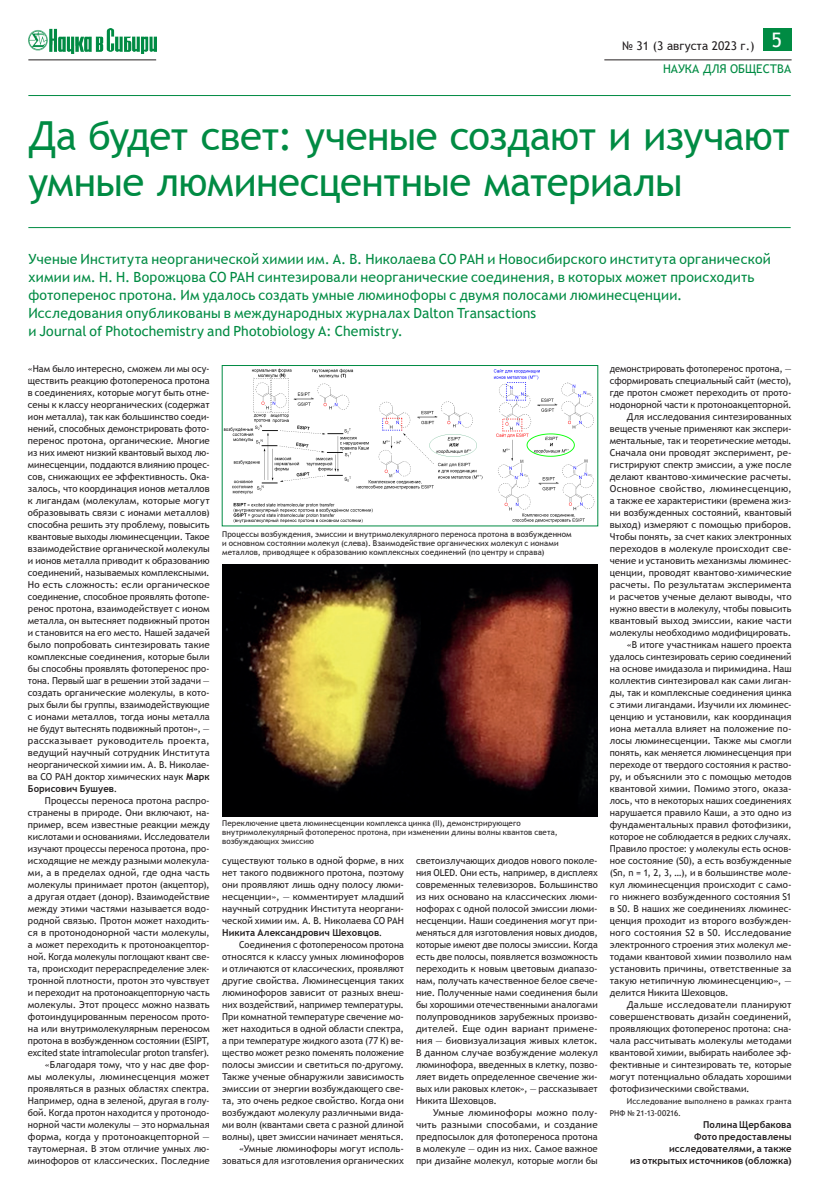
<style>
.page{position:relative;width:820px;height:1191px;background:#fff}
.page>*{position:absolute;margin:0;border:0;box-sizing:border-box;transform-origin:0 0}
.Заг_1{font:40px/46px "Trebuchet MS";letter-spacing:-.015em;color:#008b43}
.Лид_1{font:14px/18px "Trebuchet MS";letter-spacing:.015em;color:#008b43}
.t1{font:12px/22.3px "Trebuchet MS";color:#231f20}
.ТЕКСТ_основной{font:9.5px/12px "Trebuchet MS";letter-spacing:.005em;color:#231f20;text-align:justify}
.Подпись_под_текстом{font:700 9.5px/12px "Trebuchet MS";letter-spacing:.01em;color:#231f20;text-align:right}
.Подпись_под_фото{font:8px/9px "Trebuchet MS";letter-spacing:.015em;color:#231f20}
.ТЕКСТ_основной-2{font:8px/12px "Trebuchet MS";letter-spacing:.02em;color:#231f20}
.s1{color:#008b43}
.s2{font-weight:700}
</style>
<div class="page">
<div style="left:762px;top:28px;width:29px;height:23px;background:#008b43"></div>
<hr style="left:604px;top:60px;width:187px;height:1px;background:#231f20">
<img style="left:28px;top:28px;width:128px;height:25px">
<hr style="left:28px;top:60px;width:128px;height:1px;background:#231f20">
<hr style="left:28px;top:95px;width:762px;height:1px;background:#008b43">
<hr style="left:28px;top:227px;width:762px;height:1px;background:#008b43">
<img style="left:224px;top:368px;width:371px;height:155px">
<div style="left:222px;top:365px;width:375px;height:161px;border:1px solid #008b43"></div>
<img style="left:222px;top:564px;width:375px;height:252px">
<p class="t1" style="left:662px;top:35px;width:130px;text-indent:-41px">№ 31 (3 августа 2023 г.) <sup>5<br></sup><span class="s1">НАУКА ДЛЯ ОБЩЕСТВА</span></p>
<p class="Заг_1" style="left:28px;top:112px;width:763px">Да будет свет: ученые создают и изучают умные люминесцентные материалы</p>
<p class="Лид_1" style="left:28px;top:250px;width:743px">Ученые Института неорганической химии им. А. В. Николаева СО РАН и Новосибирского института органической химии им. Н. Н. Ворожцова СО РАН синтезировали неорганические соединения, в которых может происходить фотоперенос протона. Им удалось создать умные люминофоры с двумя полосами люминесценции.<br>Исследования опубликованы в международных журналах Dalton Transactions<br>и Journal of Photochemistry and Photobiology A: Chemistry.</p>
<p class="ТЕКСТ_основной" style="left:28px;top:363px;width:183px">«Нам было интересно, сможем ли мы осу&shy;ществить реакцию фотопереноса протона в соединениях, которые могут быть отне&shy;сены к классу неорганических (содержат ион металла), так как большинство соеди&shy;нений, способных демонстрировать фото&shy;перенос протона, органические. Многие из них имеют низкий квантовый выход лю&shy;минесценции, поддаются влиянию процес&shy;сов, снижающих ее эффективность. Ока&shy;залось, что координация ионов металлов к лигандам (молекулам, которые могут образовывать связи с ионами металлов) способна решить эту проблему, повысить квантовые выходы люминесценции. Такое взаимодействие органической молекулы и ионов металла приводит к образованию соединений, называемых комплексными.<br>Но есть сложность: если органическое соединение, способное проявлять фотопе&shy;ренос протона, взаимодействует с ионом металла, он вытесняет подвижный протон и становится на его место. Нашей задачей было попробовать синтезировать такие комплексные соединения, которые были бы способны проявлять фотоперенос про&shy;тона. Первый шаг в решении этой задачи — создать органические молекулы, в кото&shy;рых были бы группы, взаимодействующие с ионами металлов, тогда ионы металла не будут вытеснять подвижный протон», — рассказывает руководитель проекта, ведущий научный сотрудник Института неорганической химии им. А. В. Николае&shy;ва СО РАН доктор химических наук <span class="s2">Марк Борисович Бушуев</span>.</p>
<p class="ТЕКСТ_основной" style="left:28px;top:795px;width:183px;text-indent:17px">Процессы переноса протона распро&shy;странены в природе. Они включают, на&shy;пример, всем известные реакции между кислотами и основаниями. Исследователи изучают процессы переноса протона, про&shy;исходящие не между разными молекула&shy;ми, а в пределах одной, где одна часть молекулы принимает протон (акцептор), а другая отдает (донор). Взаимодействие между этими частями называется водо&shy;родной связью. Протон может находить&shy;ся в протонодонорной части молекулы, а может переходить к протоноакцептор&shy;ной. Когда молекулы поглощают квант све&shy;та, происходит перераспределение элек&shy;тронной плотности, протон это чувствует и переходит на протоноакцепторную часть молекулы. Этот процесс можно назвать фотоиндуцированным переносом прото&shy;на или внутримолекулярным переносом протона в возбужденном состоянии (ESIPT, excited state intramolecular proton transfer).</p>
<p class="ТЕКСТ_основной" style="left:28px;top:1059px;width:183px;text-indent:17px">«Благодаря тому, что у нас две фор&shy;мы молекулы, люминесценция может проявляться в разных областях спектра.<br>Например, одна в зеленой, другая в голу&shy;бой. Когда протон находится у протонодо&shy;норной части молекулы — это нормальная форма, когда у протоноакцепторной — таутомерная. В этом отличие умных лю&shy;минофоров от классических. Последние</p>
<p class="ТЕКСТ_основной" style="left:609px;top:363px;width:183px">демонстрировать фотоперенос протона, — сформировать специальный сайт (место), где протон сможет переходить от прото&shy;нодонорной части к протоноакцепторной.</p>
<p class="ТЕКСТ_основной" style="left:609px;top:411px;width:183px;text-indent:17px">Для исследования синтезированных веществ ученые применяют как экспери&shy;ментальные, так и теоретические методы.<br>Сначала они проводят эксперимент, ре&shy;гистрируют спектр эмиссии, а уже после делают квантово-химические расчеты.<br>Основное свойство, люминесценцию, а также ее характеристики (времена жиз&shy;ни возбужденных состояний, квантовый выход) измеряют с помощью приборов.<br>Чтобы понять, за счет каких электронных переходов в молекуле происходит све&shy;чение и установить механизмы люминес&shy;ценции, проводят квантово-химические расчеты. По результатам эксперимента и расчетов ученые делают выводы, что нужно ввести в молекулу, чтобы повысить квантовый выход эмиссии, какие части молекулы необходимо модифицировать.</p>
<p class="ТЕКСТ_основной" style="left:609px;top:639px;width:183px;text-indent:17px">«В итоге участникам нашего проекта удалось синтезировать серию соединений на основе имидазола и пиримидина. Наш коллектив синтезировал как сами лиган&shy;ды, так и комплексные соединения цинка с этими лигандами. Изучили их люминес&shy;ценцию и установили, как координация иона металла влияет на положение по&shy;лосы люминесценции. Также мы смогли понять, как меняется люминесценция при переходе от твердого состояния к раство&shy;ру, и объяснили это с помощью методов квантовой химии. Помимо этого, оказа&shy;лось, что в некоторых наших соединениях нарушается правило Каши, а это одно из фундаментальных правил фотофизики, которое не соблюдается в редких случаях.<br>Правило простое: у молекулы есть основ&shy;ное состояние (S0), а есть возбужденные (Sn, n = 1, 2, 3, …), и в большинстве моле&shy;кул люминесценция происходит с само&shy;го нижнего возбужденного состояния S1 в S0. В наших же соединениях люминес&shy;ценция проходит из второго возбужден&shy;ного состояния S2 в S0. Исследование электронного строения этих молекул ме&shy;тодами квантовой химии позволило нам установить причины, ответственные за такую нетипичную люминесценцию», — делится Никита Шеховцов.</p>
<p class="ТЕКСТ_основной" style="left:609px;top:999px;width:183px;text-indent:17px">Дальше исследователи планируют совершенствовать дизайн соединений, проявляющих фотоперенос протона: сна&shy;чала рассчитывать молекулы методами квантовой химии, выбирать наиболее эф&shy;фективные и синтезировать те, которые могут потенциально обладать хорошими фотофизическими свойствами.</p>
<p class="ТЕКСТ_основной-2" style="left:609px;top:1095px;width:183px;text-indent:17px">Исследование выполнено в рамках гранта<br>РНФ № 21-13-00216.</p>
<p class="Подпись_под_текстом" style="left:703px;top:1119px;width:90px">Полина Щербакова</p>
<p class="Подпись_под_текстом" style="left:630px;top:1131px;width:163px">Фото предоставлены исследователями, а также<br>из открытых источников (обложка)</p>
<p class="Подпись_под_фото" style="left:222px;top:529px;width:351px">Процессы возбуждения, эмиссии и внутримолекулярного переноса протона в возбужденном и основном состоянии молекул (слева). Взаимодействие органических молекул с ионами металлов, приводящее к образованию комплексных соединений (по центру и справа)</p>
<p class="Подпись_под_фото" style="left:222px;top:818px;width:337px">Переключение цвета люминесценции комплекса цинка (II), демонстрирующего внутримолекулярный фотоперенос протона, при изменении длины волны квантов света, возбуждающих эмиссию</p>
<p class="ТЕКСТ_основной" style="left:222px;top:855px;width:183px">существуют только в одной форме, в них нет такого подвижного протона, поэтому они проявляют лишь одну полосу люми&shy;несценции», — комментирует младший научный сотрудник Института неоргани&shy;ческой химии им. А. В. Николаева СО РАН <span class="s2">Никита Александрович Шеховцов</span>.</p>
<p class="ТЕКСТ_основной" style="left:222px;top:939px;width:183px;text-indent:17px">Соединения с фотопереносом протона относятся к классу умных люминофоров и отличаются от классических, проявляют другие свойства. Люминесценция таких люминофоров зависит от разных внеш&shy;них воздействий, например температуры.<br>При комнатной температуре свечение мо&shy;жет находиться в одной области спектра, а при температуре жидкого азота (77 К) ве&shy;щество может резко поменять положение полосы эмиссии и светиться по-другому.<br>Также ученые обнаружили зависимость эмиссии от энергии возбуждающего све&shy;та, это очень редкое свойство. Когда они возбуждают молекулу различными вида&shy;ми волн (квантами света с разной длиной волны), цвет эмиссии начинает меняться.</p>
<p class="ТЕКСТ_основной" style="left:222px;top:1143px;width:183px;text-align:right">«Умные люминофоры могут исполь&shy;зоваться для изготовления органических</p>
<p class="ТЕКСТ_основной" style="left:416px;top:855px;width:183px">светоизлучающих диодов нового поколе&shy;ния OLED. Они есть, например, в дисплеях современных телевизоров. Большинство из них основано на классических люми&shy;нофорах с одной полосой эмиссии люми&shy;несценции. Наши соединения могут при&shy;меняться для изготовления новых диодов, которые имеют две полосы эмиссии. Когда есть две полосы, появляется возможность переходить к новым цветовым диапазо&shy;нам, получать качественное белое свече&shy;ние. Полученные нами соединения были бы хорошими отечественными аналогами полупроводников зарубежных произво&shy;дителей. Еще один вариант примене&shy;ния — биовизуализация живых клеток.<br>В данном случае возбуждение молекул люминофора, введенных в клетку, позво&shy;ляет видеть определенное свечение жи&shy;вых или раковых клеток», — рассказывает Никита Шеховцов.</p>
<p class="ТЕКСТ_основной" style="left:416px;top:1107px;width:183px;text-indent:17px">Умные люминофоры можно полу&shy;чить разными способами, и создание предпосылок для фотопереноса протона в молекуле — один из них. Самое важное при дизайне молекул, которые могли бы</p>
</div>
